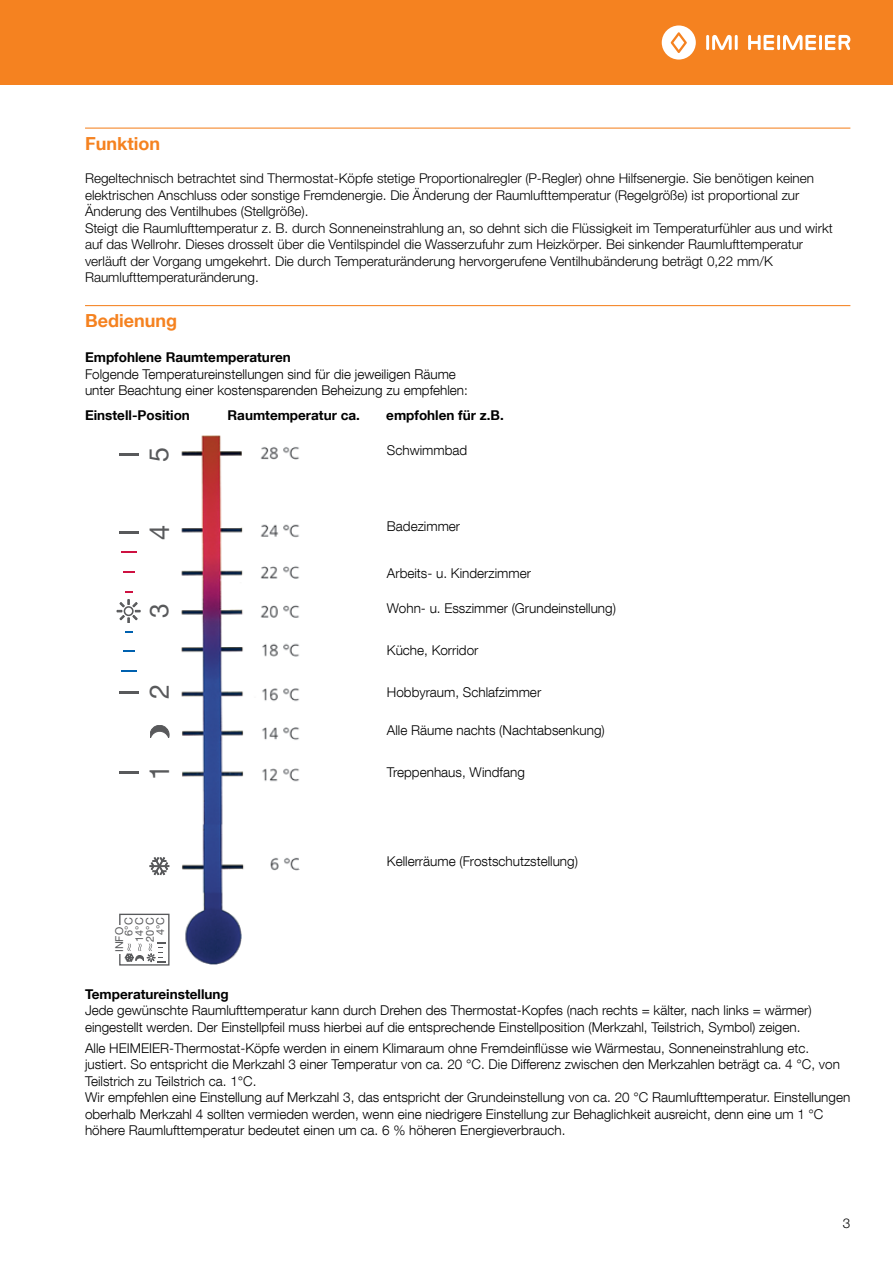
<style>
.page{position:relative;width:893px;height:1263px;background:#fff}
.page>*{position:absolute;margin:0;border:0;box-sizing:border-box;transform-origin:0 0}
.t1{font:27.45px "Helvetica Neue LT Com";color:#58595b}
.t2{font:27px "Helvetica Neue LT Com";color:#58595b}
.t3{font:26.85px "Helvetica Neue LT Com";color:#58595b}
.t4{font:26.25px "Helvetica Neue LT Com";color:#58595b}
.t5{font:700 18px "Helvetica Neue LT Com";color:#f58220}
.t6{font:300 13.5px/16.5px "Helvetica Neue LT Com";color:#000}
.t7{font:300 13.5px/16.5px "Helvetica Neue LTW1 G";color:#000}
.t8{font:700 13.5px "Helvetica Neue LT Com";color:#000}
.t9{font:10.8px/10.5px "Helvetica Neue LT Com";color:#58595b}
</style>
<div class="page">
<div style="left:0;top:0;width:893px;height:85px;background:#f58220"></div>
<hr style="left:706px;top:35px;width:3px;height:15px;background:#fff">
<hr style="left:735px;top:35px;width:3px;height:15px;background:#fff">
<svg style="left:712px;top:35px;width:20px;height:15px"></svg>
<svg style="left:662px;top:25px;width:34px;height:35px"></svg>
<hr style="left:777px;top:35px;width:3px;height:15px;background:#fff">
<svg style="left:748px;top:35px;width:26px;height:15px"></svg>
<hr style="left:819px;top:35px;width:3px;height:15px;background:#fff">
<svg style="left:783px;top:35px;width:33px;height:15px"></svg>
<svg style="left:825px;top:35px;width:25px;height:15px"></svg>
<hr style="left:85px;top:128px;width:765px;height:1px;background:#f58220">
<hr style="left:85px;top:305px;width:765px;height:1px;background:#f58220">
<div style="left:119px;top:914px;width:51px;height:51px;border:1px solid #58595b"></div>
<div style="left:115px;top:925px;width:11px;height:29px;background:#fff"></div>
<svg style="left:125px;top:942px;width:41px;height:20px"></svg>
<svg style="left:150px;top:857px;width:19px;height:18px"></svg>
<svg style="left:150px;top:725px;width:19px;height:13px"></svg>
<svg style="left:117px;top:599px;width:23px;height:24px"></svg>
<svg style="left:119px;top:691px;width:19px;height:2px"></svg>
<svg style="left:119px;top:453px;width:19px;height:2px"></svg>
<svg style="left:119px;top:772px;width:19px;height:2px"></svg>
<svg style="left:123px;top:650px;width:11px;height:2px"></svg>
<svg style="left:121px;top:670px;width:15px;height:2px"></svg>
<svg style="left:121px;top:551px;width:15px;height:1px"></svg>
<svg style="left:119px;top:531px;width:19px;height:2px"></svg>
<img style="left:181px;top:435px;width:119px;height:529px">
<div style="left:299px;top:854px;width:16px;height:14px;background:#fff"></div>
<h3 class="t5" style="left:85px;top:132px;width:77px">Funktion</h3>
<p class="t7" style="left:85px;top:170px;width:749px">Regeltechnisch betrachtet sind Thermostat-Köpfe stetige Proportionalregler (P-Regler) ohne Hilfsenergie. Sie benötigen keinen elektrischen Anschluss oder sonstige Fremdenergie. Die Änderung der Raumlufttemperatur (Regelgröße) ist proportional zur Änderung des Ventilhubes (Stellgröße).<br>Steigt die Raumlufttemperatur z. B. durch Sonneneinstrahlung an, so dehnt sich die Flüssigkeit im Temperaturfühler aus und wirkt auf das Wellrohr. Dieses drosselt über die Ventilspindel die Wasserzufuhr zum Heizkörper. Bei sinkender Raumlufttemperatur verläuft der Vorgang umgekehrt. Die durch Temperaturänderung hervorgerufene Ventilhubänderung beträgt 0,22 mm/K Raumlufttemperaturänderung.</p>
<h3 class="t5" style="left:85px;top:310px;width:93px">Bedienung</h3>
<p class="t8" style="left:85px;top:349px;width:207px">Empfohlene Raumtemperaturen</p>
<p class="t6" style="left:85px;top:366px;width:384px">Folgende Temperatureinstellungen sind für die jeweiligen Räume unter Beachtung einer kostensparenden Beheizung zu empfehlen:</p>
<p class="t8" style="left:85px;top:407px;width:106px">Einstell-Position</p>
<p class="t8" style="left:227px;top:407px;width:134px">Raumtemperatur ca.</p>
<p class="t8" style="left:386px;top:407px;width:119px">empfohlen für z.B.</p>
<p class="t6" style="left:387px;top:442px;width:82px">Schwimmbad</p>
<h3 class="t3" style="left:142px;top:462px;width:16px;rotate:-90deg">5</h3>
<h1 class="t1" style="left:142px;top:540px;width:17px;rotate:-90deg">4</h1>
<h3 class="t4" style="left:143px;top:618px;width:16px;rotate:-90deg">3</h3>
<h2 class="t2" style="left:143px;top:699px;width:16px;rotate:-90deg">2</h2>
<h1 class="t1" style="left:142px;top:780px;width:17px;rotate:-90deg">1</h1>
<p class="t9" style="left:114px;top:936px;width:20px;line-height:9.4px;text-indent:-16px;rotate:-90deg">INFO<br>6°C</p>
<p class="t9" style="left:134px;top:942px;width:26px;text-align:center;rotate:-90deg">14°C<br>20°C<br>4°C</p>
<p class="t6" style="left:387px;top:518px;width:75px">Badezimmer</p>
<p class="t6" style="left:387px;top:564px;width:146px">Arbeits- u. Kinderzimmer</p>
<p class="t6" style="left:387px;top:600px;width:231px">Wohn- u. Esszimmer (Grundeinstellung)</p>
<p class="t6" style="left:387px;top:642px;width:93px">Küche, Korridor</p>
<p class="t6" style="left:387px;top:684px;width:156px">Hobbyraum, Schlafzimmer</p>
<p class="t6" style="left:387px;top:722px;width:219px">Alle Räume nachts (Nachtabsenkung)</p>
<p class="t6" style="left:387px;top:764px;width:139px">Treppenhaus, Windfang</p>
<p class="t6" style="left:387px;top:853px;width:193px">Kellerräume (Frostschutzstellung)</p>
<p class="t8" style="left:85px;top:985px;width:145px">Temperatureinstellung</p>
<p class="t6" style="left:85px;top:1002px;width:728px">Jede gewünschte Raumlufttemperatur kann durch Drehen des Thermostat-Kopfes (nach rechts = kälter, nach links = wärmer) eingestellt werden. Der Einstellpfeil muss hierbei auf die entsprechende Einstellposition (Merkzahl, Teilstrich, Symbol) zeigen.</p>
<p class="t6" style="left:85px;top:1039px;width:767px">Alle HEIMEIER-Thermostat-Köpfe werden in einem Klimaraum ohne Fremdeinflüsse wie Wärmestau, Sonneneinstrahlung etc. justiert. So entspricht die Merkzahl 3 einer Temperatur von ca. 20 °C. Die Differenz zwischen den Merkzahlen beträgt ca. 4 °C, von Teilstrich zu Teilstrich ca. 1°C.<br>Wir empfehlen eine Einstellung auf Merkzahl 3, das entspricht der Grundeinstellung von ca. 20 °C Raumlufttemperatur. Einstellungen oberhalb Merkzahl 4 sollten vermieden werden, wenn eine niedrigere Einstellung zur Behaglichkeit ausreicht, denn eine um 1 °C höhere Raumlufttemperatur bedeutet einen um ca. 6 % höheren Energieverbrauch.</p>
<p class="t7" style="left:843px;top:1215px;width:9px">3</p>
</div>
